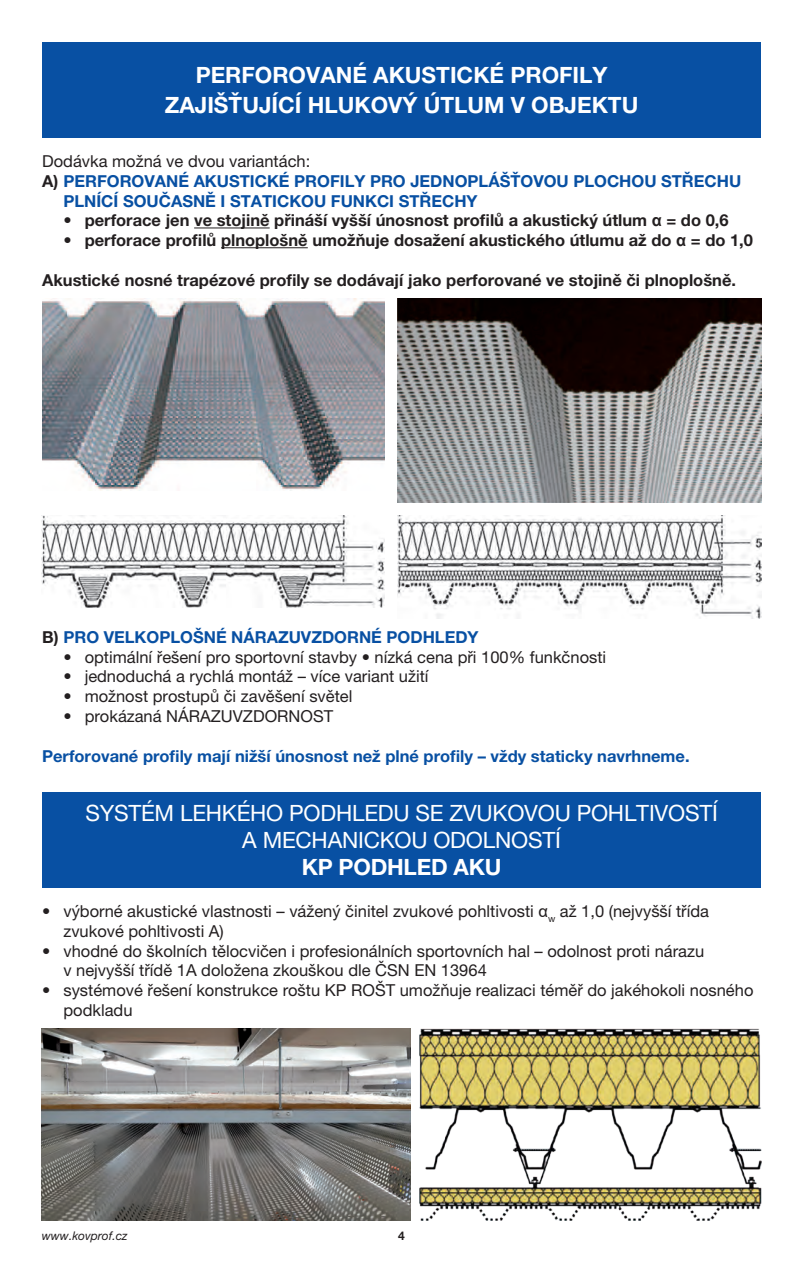
<style>
.page{position:relative;width:804px;height:1263px;background:#fff}
.page>*{position:absolute;margin:0;border:0;box-sizing:border-box;transform-origin:0 0}
.t1{font:700 22.5px/30px "Helvetica Neue LT Pro";color:#fff;text-align:center}
.t2{font:22.5px/27px "Helvetica Neue LT Pro";letter-spacing:-.01em;color:#fff;text-align:center}
.t3{font:16.5px/19.8px "Helvetica Neue LT Pro";color:#231f20}
.t4{font:700 16.5px "Helvetica Neue LT Pro";color:#231f20}
.t5{font:700 16.5px "Helvetica Neue LT Pro";color:#0850a3}
.t6{font:italic 12px "Helvetica Neue LT Pro";color:#231f20}
.t7{font:700 12px "Helvetica Neue LT Pro";color:#231f20}
.s1{color:#231f20}
.s2{font-family:"Arial"}
</style>
<div class="page">
<div style="left:42px;top:43px;width:719px;height:95px;background:#0850a3"></div>
<img style="left:42px;top:298px;width:342px;height:192px">
<img style="left:42px;top:515px;width:342px;height:92px">
<img style="left:397px;top:515px;width:364px;height:103px">
<hr style="left:194px;top:228px;width:76px;height:1px;background:#231f20">
<hr style="left:221px;top:247px;width:87px;height:1px;background:#231f20">
<img style="left:397px;top:298px;width:364px;height:204px">
<img style="left:419px;top:1029px;width:342px;height:191px">
<img style="left:42px;top:1029px;width:368px;height:191px">
<div style="left:42px;top:792px;width:719px;height:96px;background:#0850a3"></div>
<h1 class="t1" style="left:165px;top:60px;width:475px">PERFOROVANÉ AKUSTICKÉ PROFILY<br>ZAJIŠŤUJÍCÍ HLUKOVÝ ÚTLUM V OBJEKTU</h1>
<p class="t3" style="left:42px;top:151px;width:270px">Dodávka možná ve dvou variantách:</p>
<p class="t5" style="left:42px;top:171px;width:700px"><span class="s1">A)</span> PERFOROVANÉ AKUSTICKÉ PROFILY PRO JEDNOPLÁŠŤOVOU PLOCHOU STŘECHU</p>
<p class="t5" style="left:63px;top:190px;width:416px">PLNÍCÍ SOUČASNĚ I STATICKOU FUNKCI STŘECHY</p>
<p class="t4" style="left:63px;top:210px;width:666px">• perforace jen ve stojině přináší vyšší únosnost profilů a akustický útlum <span class="s2">α</span> = do 0,6</p>
<p class="t4" style="left:63px;top:230px;width:691px">• perforace profilů plnoplošně umožňuje dosažení akustického útlumu až do <span class="s2">α</span> = do 1,0</p>
<p class="t4" style="left:42px;top:270px;width:695px">Akustické nosné trapézové profily se dodávají jako perforované ve stojině či plnoplošně.</p>
<p class="t5" style="left:42px;top:627px;width:438px"><span class="s1">B)</span> PRO VELKOPLOŠNÉ NÁRAZUVZDORNÉ PODHLEDY</p>
<p class="t3" style="left:63px;top:646px;width:544px">• optimální řešení pro sportovní stavby • nízká cena při 100% funkčnosti</p>
<p class="t3" style="left:63px;top:666px;width:367px">• jednoduchá a rychlá montáž – více variant užití</p>
<p class="t3" style="left:63px;top:686px;width:290px">• možnost prostupů či zavěšení světel</p>
<p class="t3" style="left:63px;top:706px;width:271px">• prokázaná NÁRAZUVZDORNOST</p>
<p class="t5" style="left:42px;top:745px;width:649px">Perforované profily mají nižší únosnost než plné profily – vždy staticky navrhneme.</p>
<h1 class="t2" style="left:85px;top:799px;width:634px">SYSTÉM LEHKÉHO PODHLEDU SE ZVUKOVOU POHLTIVOSTÍ<br>A MECHANICKOU ODOLNOSTÍ</h1>
<h1 class="t1" style="left:302px;top:851px;width:201px">KP PODHLED AKU</h1>
<p class="t3" style="left:63px;top:901px;width:647px;text-indent:-21px">• výborné akustické vlastnosti – vážený činitel zvukové pohltivosti <span class="s2">α</span><sub>w</sub> až 1,0 (nejvyšší třída zvukové pohltivosti A)</p>
<p class="t3" style="left:63px;top:940px;width:642px;text-indent:-21px">• vhodné do školních tělocvičen i profesionálních sportovních hal – odolnost proti nárazu v nejvyšší třídě 1A doložena zkouškou dle ČSN EN 13964</p>
<p class="t3" style="left:63px;top:980px;width:691px;text-indent:-21px">• systémové řešení konstrukce roštu KP ROŠT umožňuje realizaci téměř do jakéhokoli nosného podkladu</p>
<p class="t6" style="left:42px;top:1228px;width:87px">www.kovprof.cz</p>
<p class="t7" style="left:398px;top:1228px;width:8px">4</p>
</div>
